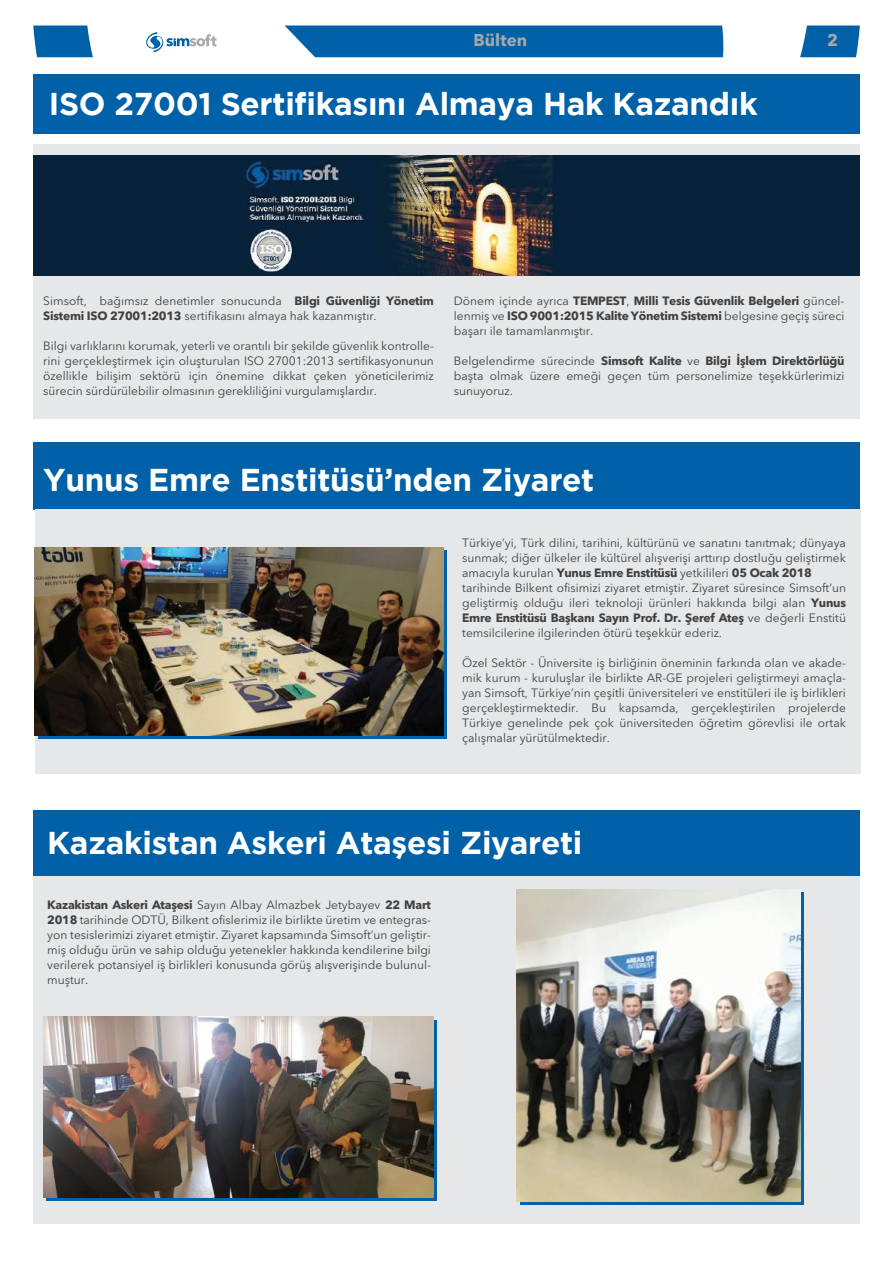
<style>
.page{position:relative;width:893px;height:1263px;background:#fff}
.page>*{position:absolute;margin:0;border:0;box-sizing:border-box;transform-origin:0 0}
.t1{font:700 31.5px "Gotham";letter-spacing:-.01em;color:#fff}
.t2{font:700 16.95px "Avenir Next LT Pro";color:#a6a8ab}
.t3{font:12px/15px "Avenir Next LT Pro";color:#404041;text-align:justify}
.s1{font-weight:700}
</style>
<div class="page">
<svg style="left:33px;top:26px;width:60px;height:31px;background:#156eb0"></svg>
<div style="left:285px;top:26px;width:439px;height:31px;background:#0061a9"></div>
<svg style="left:800px;top:26px;width:60px;height:31px;background:#176fb1"></svg>
<svg style="left:146px;top:32px;width:71px;height:20px"></svg>
<div style="left:33px;top:144px;width:827px;height:275px;background:#e6e7e8"></div>
<div style="left:34px;top:442px;width:826px;height:68px;background:#0060a8"></div>
<div style="left:35px;top:510px;width:825px;height:264px;background:#e6e7e8"></div>
<div style="left:33px;top:810px;width:827px;height:67px;background:#0060a8"></div>
<div style="left:33px;top:877px;width:827px;height:347px;background:#e6e7e8"></div>
<div style="left:33px;top:74px;width:827px;height:60px;background:#0060a8"></div>
<img style="left:33px;top:155px;width:827px;height:120px">
<div style="left:38px;top:550px;width:408px;height:189px;background:linear-gradient(to right,#0060a8,#0060a8)"></div>
<img style="left:35px;top:547px;width:408px;height:189px">
<svg style="left:46px;top:1020px;width:391px;height:180px;background:#12598e"></svg>
<img style="left:43px;top:1016px;width:391px;height:181px">
<svg style="left:520px;top:892px;width:283px;height:312px;background:#3f7fa8"></svg>
<img style="left:517px;top:889px;width:283px;height:312px">
<h2 class="t2" style="left:474px;top:29px;width:55px">Bülten</h2>
<h2 class="t2" style="left:827px;top:29px;width:12px">2</h2>
<h1 class="t1" style="left:49px;top:86px;width:710px">ISO 27001 Sertifikasını Almaya Hak Kazandık</h1>
<p class="t3" style="left:43px;top:294px;width:392px">Simsoft, bağımsız denetimler sonucunda <span class="s1">Bilgi Güvenliği Yönetim<br>Sistemi ISO 27001:2013</span> sertifikasını almaya hak kazanmıştır.</p>
<p class="t3" style="left:43px;top:339px;width:392px">Bilgi varlıklarını korumak, yeterli ve orantılı bir şekilde güvenlik kontrolle&shy;rini gerçekleştirmek için oluşturulan ISO 27001:2013 sertifikasyonunun özellikle bilişim sektörü için önemine dikkat çeken yöneticilerimiz sürecin sürdürülebilir olmasının gerekliliğini vurgulamışlardır.</p>
<p class="t3" style="left:454px;top:294px;width:392px">Dönem içinde ayrıca <span class="s1">TEMPEST</span>, <span class="s1">Milli Tesis Güvenlik Belgeleri</span> güncel&shy;lenmiş ve <span class="s1">ISO 9001:2015 Kalite Yönetim Sistemi</span> belgesine geçiş süreci başarı ile tamamlanmıştır.</p>
<p class="t3" style="left:454px;top:354px;width:392px">Belgelendirme sürecinde <span class="s1">Simsoft Kalite</span> ve <span class="s1">Bilgi İşlem Direktörlüğü </span>başta olmak üzere emeği geçen tüm personelimize teşekkürlerimizi sunuyoruz.</p>
<h1 class="t1" style="left:43px;top:462px;width:553px">Yunus Emre Enstitüsü’nden Ziyaret</h1>
<p class="t3" style="left:462px;top:535px;width:385px;text-align:left">Türkiye’yi, Türk dilini, tarihini, kültürünü ve sanatını tanıtmak; dünyaya sunmak; diğer ülkeler ile kültürel alışverişi arttırıp dostluğu geliştirmek amacıyla kurulan <span class="s1">Yunus Emre Enstitüsü</span> yetkilileri <span class="s1">05 Ocak 2018 </span>tarihinde Bilkent ofisimizi ziyaret etmiştir. Ziyaret süresince Simsoft’un geliştirmiş olduğu ileri teknoloji ürünleri hakkında bilgi alan <span class="s1">Yunus Emre Enstitüsü Başkanı Sayın Prof. Dr. Şeref Ateş</span> ve değerli Enstitü temsilcilerine ilgilerinden ötürü teşekkür ederiz.</p>
<p class="t3" style="left:462px;top:655px;width:385px">Özel Sektör - Üniversite iş birliğinin öneminin farkında olan ve akade&shy;mik kurum - kuruluşlar ile birlikte AR-GE projeleri geliştirmeyi amaçla&shy;yan Simsoft, Türkiye’nin çeşitli üniversiteleri ve enstitüleri ile iş birlikleri gerçekleştirmektedir. Bu kapsamda, gerçekleştirilen projelerde Türkiye genelinde pek çok üniversiteden öğretim görevlisi ile ortak çalışmalar yürütülmektedir.</p>
<h1 class="t1" style="left:47px;top:825px;width:537px">Kazakistan Askeri Ataşesi Ziyareti</h1>
<p class="t3" style="left:47px;top:897px;width:385px"><span class="s1">Kazakistan Askeri Ataşesi</span> Sayın Albay Almazbek Jetybayev <span class="s1">22 Mart 2018</span> tarihinde ODTÜ, Bilkent ofislerimiz ile birlikte üretim ve entegras&shy;yon tesislerimizi ziyaret etmiştir. Ziyaret kapsamında Simsoft’un geliştir&shy;miş olduğu ürün ve sahip olduğu yetenekler hakkında kendilerine bilgi verilerek potansiyel iş birlikleri konusunda görüş alışverişinde bulunul&shy;muştur.</p>
</div>
